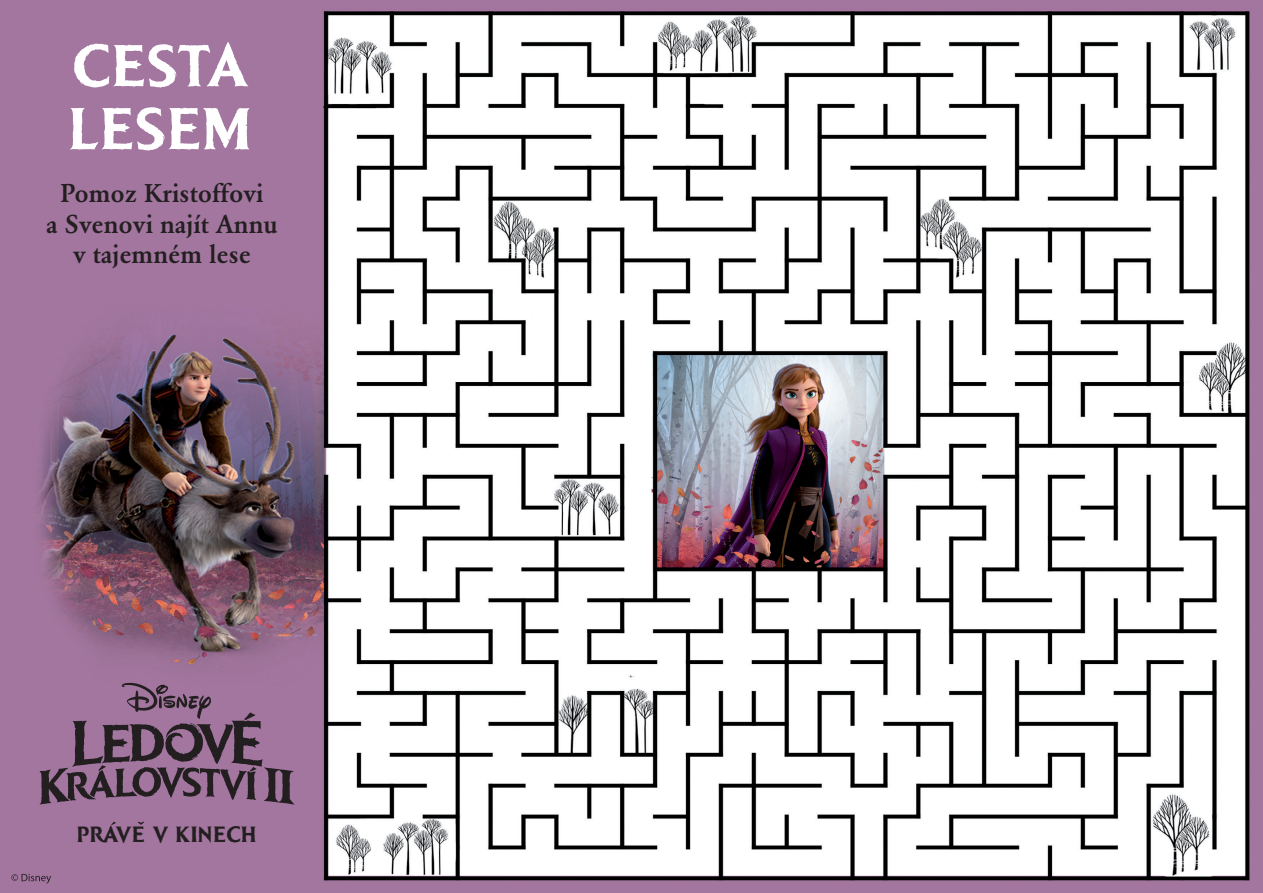
<style>
.page{position:relative;width:1263px;height:893px;background:#fff}
.page>*{position:absolute;margin:0;border:0;box-sizing:border-box;transform-origin:0 0}
.t1{font:52.5px/63px "Frozen 2 Type 2";color:#fff}
.t2{font:500 25.5px/30.6px "Garamond BECE";color:#231f20;text-align:center}
.t3{font:19.65px "Frozen 2 Type 2";color:#231f20}
</style>
<div class="page">
<img style="left:0;top:0;width:1263px;height:893px">
<svg style="left:39px;top:682px;width:256px;height:123px;background:#825f7f"></svg>
<svg style="left:11px;top:874px;width:40px;height:10px"></svg>
<svg style="left:138px;top:821px;width:6px;height:4px"></svg>
<svg style="left:111px;top:822px;width:5px;height:3px"></svg>
<h1 class="t1" style="left:71px;top:29px;width:184px">CESTA<br>LESEM</h1>
<p class="t2" style="left:46px;top:178px;width:233px">Pomoz Kristoffovi<br>a Svenovi najít Annu v tajemném lese</p>
<p class="t3" style="left:77px;top:818px;width:182px">PRAVE V KINECH</p>
</div>
